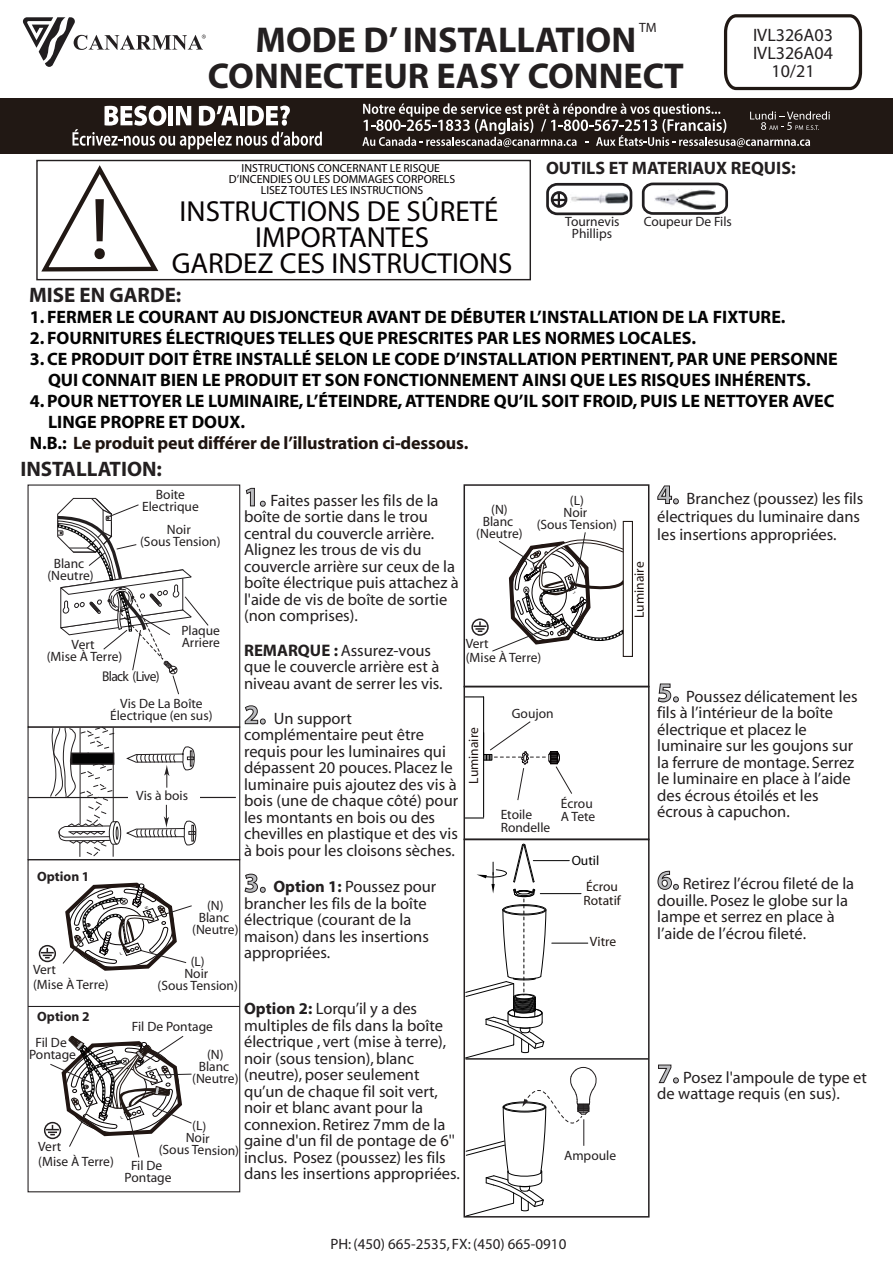
<style>
.page{position:relative;width:893px;height:1263px;background:#fff}
.page>*{position:absolute;margin:0;border:0;box-sizing:border-box;transform-origin:0 0}
.t1{font:87.6px "Myriad";color:#211814}
.t2{font:700 36px/36px "Myriad";color:#231f20;text-align:center}
.t3{font:29.1px/26.2px "Myriad";color:#070304;text-align:center}
.t4{font:700 21px "Myriad";color:#231f20}
.t5{font:700 18px/21px "Myriad";color:#030303;text-align:center}
.t6{font:700 18px "Myriad";letter-spacing:-.01em;color:#1f1410}
.t7{font:700 18px "Myriad";color:#231f20}
.t8{font:18px/18px "Myriad";color:#231f20;text-align:center}
.t9{font:16.5px/16.5px "Myriad";color:#231f20}
.t10{font:15px "Myriad";color:#231f20}
.t11{font:14.1px "Myriad";letter-spacing:-.05em;color:#231f20;scale:.96 1}
.t12{font:13.5px/12px "Myriad";color:#231f20;text-align:center}
.t13{font:13.5px "Myriad";color:#211613}
.t14{font:13.5px/12px "Myriad";color:#211e20;text-align:center}
.t15{font:13.5px/13.5px "Myriad";color:#211814}
.t16{font:700 13.5px "Myriad";color:#231f20}
.t17{font:13.5px "Myriad";color:#221f21}
.t18{font:13.5px "Myriad";color:#030303}
.t19{font:11.7px/11.1px "Myriad";color:#070304;text-align:center}
.s1{color:#030303}
.s2{font-weight:700;font-size:27px;color:#bcbdc0}
.s3{font-weight:700;font-size:16.8px}
.s4{font-weight:700}
</style>
<div class="page">
<svg style="left:723px;top:14px;width:140px;height:77px"></svg>
<svg style="left:23px;top:17px;width:183px;height:50px"></svg>
<svg style="left:41px;top:165px;width:118px;height:107px"></svg>
<div style="left:36px;top:160px;width:495px;height:120px;border:1px solid #231f20"></div>
<svg style="left:546px;top:182px;width:87px;height:34px"></svg>
<svg style="left:641px;top:182px;width:87px;height:33px"></svg>
<div style="left:0;top:99px;width:893px;height:55px;background:#211814"></div>
<svg style="left:72px;top:106px;width:250px;height:43px"></svg>
<svg style="left:362px;top:103px;width:468px;height:44px"></svg>
<svg style="left:657px;top:485px;width:22px;height:19px"></svg>
<svg style="left:657px;top:683px;width:22px;height:20px"></svg>
<svg style="left:657px;top:870px;width:22px;height:20px"></svg>
<svg style="left:658px;top:1064px;width:21px;height:19px"></svg>
<div style="left:28px;top:484px;width:212px;height:244px;border:1px solid #231f20"></div>
<svg style="left:245px;top:488px;width:21px;height:19px"></svg>
<svg style="left:244px;top:705px;width:22px;height:19px"></svg>
<svg style="left:244px;top:873px;width:22px;height:20px"></svg>
<div style="left:463px;top:484px;width:186px;height:203px;border:2px solid #231f20"></div>
<div style="left:28px;top:726px;width:212px;height:134px;border:1px solid #231f20"></div>
<hr style="left:28px;top:797px;width:208px;height:1px;background:#231f20">
<div style="left:128px;top:790px;width:72px;height:14px;background:#fff"></div>
<div style="left:113px;top:821px;width:8px;height:23px;border:1px solid #231f20;border-radius:50%"></div>
<svg style="left:50px;top:726px;width:68px;height:131px"></svg>
<div style="left:71px;top:752px;width:43px;height:13px;background:#030303;border:2px solid #231f20"></div>
<svg style="left:127px;top:746px;width:68px;height:42px"></svg>
<svg style="left:126px;top:805px;width:71px;height:41px"></svg>
<div style="left:463px;top:686px;width:187px;height:154px;border:2px solid #231f20"></div>
<div style="left:463px;top:839px;width:187px;height:378px;border:2px solid #231f20"></div>
<svg style="left:465px;top:696px;width:19px;height:1px"></svg>
<hr style="left:483px;top:697px;width:1px;height:120px;background:#030303">
<svg style="left:465px;top:817px;width:19px;height:1px"></svg>
<svg style="left:57px;top:497px;width:152px;height:198px"></svg>
<div style="left:471px;top:618px;width:18px;height:18px;border:2px solid #231f20;border-radius:50%"></div>
<div style="left:623px;top:521px;width:10px;height:136px;background:#fff;border:1px solid #211814"></div>
<div style="left:39px;top:945px;width:17px;height:17px;border:2px solid #231f20;border-radius:50%"></div>
<svg style="left:41px;top:948px;width:13px;height:10px"></svg>
<div style="left:44px;top:1122px;width:17px;height:17px;border:2px solid #231f20;border-radius:50%"></div>
<div style="left:28px;top:859px;width:212px;height:333px;border:1px solid #231f20"></div>
<hr style="left:28px;top:1006px;width:212px;height:1px;background:#231f20">
<svg style="left:483px;top:721px;width:89px;height:80px"></svg>
<hr style="left:465px;top:1058px;width:184px;height:2px;background:#231f20">
<svg style="left:465px;top:1067px;width:132px;height:150px"></svg>
<hr style="left:533px;top:860px;width:36px;height:1px;background:#030303">
<hr style="left:540px;top:893px;width:41px;height:1px;background:#030303">
<hr style="left:552px;top:943px;width:36px;height:1px;background:#030303">
<svg style="left:465px;top:844px;width:82px;height:215px"></svg>
<svg style="left:474px;top:522px;width:154px;height:132px"></svg>
<svg style="left:62px;top:882px;width:130px;height:89px"></svg>
<svg style="left:46px;top:1035px;width:146px;height:123px"></svg>
<h1 class="t1" style="left:90px;top:185px;width:22px">!</h1>
<p class="t12" style="left:639px;top:22px;width:19px">TM</p>
<h2 class="t2" style="left:208px;top:23px;width:478px">MODE D’ INSTALLATION<br>CONNECTEUR EASY CONNECT</h2>
<p class="t8" style="left:753px;top:26px;width:82px">IVL326A03<br>IVL326A04<br>10/21</p>
<p class="t19" style="left:229px;top:163px;width:228px">INSTRUCTIONS CONCERNANT LE RISQUE<br>D’INCENDIES OU LES DOMMAGES CORPORELS<br>LISEZ TOUTES LES INSTRUCTIONS</p>
<h3 class="t3" style="left:172px;top:199px;width:342px">INSTRUCTIONS DE SÛRETÉ<br>IMPORTANTES<br>GARDEZ CES INSTRUCTIONS</h3>
<p class="t7" style="left:546px;top:159px;width:251px">OUTILS ET MATERIAUX REQUIS:</p>
<p class="t17" style="left:644px;top:214px;width:90px">Coupeur De Fils</p>
<p class="t14" style="left:565px;top:216px;width:56px">Tournevis<br>Phillips</p>
<p class="t4" style="left:29px;top:284px;width:154px">MISE EN GARDE:</p>
<p class="t5" style="left:30px;top:307px;width:757px">1. FERMER LE COURANT AU DISJONCTEUR AVANT DE DÉBUTER L’INSTALLATION DE LA FIXTURE.</p>
<p class="t5" style="left:30px;top:328px;width:668px">2. FOURNITURES ÉLECTRIQUES TELLES QUE PRESCRITES PAR LES NORMES LOCALES.</p>
<p class="t5" style="left:30px;top:349px;width:809px">3. CE PRODUIT DOIT ÊTRE INSTALLÉ SELON LE CODE D’INSTALLATION PERTINENT, PAR UNE PERSONNE<br>QUI CONNAIT BIEN LE PRODUIT ET SON FONCTIONNEMENT AINSI QUE LES RISQUES INHÉRENTS.</p>
<p class="t5" style="left:30px;top:391px;width:806px">4. POUR NETTOYER LE LUMINAIRE, L’ÉTEINDRE, ATTENDRE QU’IL SOIT FROID, PUIS LE NETTOYER AVEC</p>
<p class="t5" style="left:48px;top:412px;width:199px">LINGE PROPRE ET DOUX.</p>
<p class="t6" style="left:30px;top:434px;width:440px"><span class="s1">N.B.:</span> Le produit peut différer de l’illustration ci-dessous.</p>
<p class="t4" style="left:20px;top:458px;width:143px">INSTALLATION:</p>
<p class="t9" style="left:244px;top:493px;width:216px"><span class="s2">1.</span> Faites passer les fils de la boîte de sortie dans le trou central du couvercle arrière.<br>Alignez les trous de vis du couvercle arrière sur ceux de la boîte électrique puis attachez à l'aide de vis de boîte de sortie (non comprises).</p>
<p class="t9" style="left:244px;top:643px;width:200px"><span class="s3">REMARQUE :</span> Assurez-vous que le couvercle arrière est à niveau avant de serrer les vis.</p>
<p class="t9" style="left:244px;top:711px;width:216px"><span class="s2">2.</span> Un support complémentaire peut être requis pour les luminaires qui dépassent 20 pouces. Placez le luminaire puis ajoutez des vis à bois (une de chaque côté) pour les montants en bois ou des chevilles en plastique et des vis à bois pour les cloisons sèches.</p>
<p class="t9" style="left:244px;top:879px;width:194px"><span class="s2">3.</span> <span class="s4">Option 1:</span> Poussez pour brancher les fils de la boîte électrique (courant de la maison) dans les insertions appropriées.</p>
<p class="t12" style="left:142px;top:489px;width:58px">Boite<br>Electrique</p>
<p class="t12" style="left:476px;top:504px;width:48px">(N)<br>Blanc (Neutre)</p>
<p class="t12" style="left:537px;top:495px;width:82px">(L)<br>Noir<br>(Sous Tension)</p>
<p class="t12" style="left:140px;top:524px;width:82px">Noir<br>(Sous Tension)</p>
<p class="t12" style="left:47px;top:558px;width:48px">Blanc (Neutre)</p>
<p class="t12" style="left:181px;top:625px;width:40px;text-align:left">Plaque<br>Arriere</p>
<p class="t12" style="left:466px;top:636px;width:77px;line-height:14.7px;text-align:left">Vert<br>(Mise À Terre)</p>
<p class="t12" style="left:47px;top:639px;width:77px">Vert<br>(Mise À Terre)</p>
<p class="t11" style="left:102px;top:669px;width:61px">Black (Live)</p>
<p class="t12" style="left:110px;top:698px;width:104px">Vis De La Boîte<br>Électrique (en sus)</p>
<p class="t12" style="left:512px;top:708px;width:43px">Goujon</p>
<p class="t13" style="left:467px;top:784px;width:58px;rotate:-90deg">Luminaire</p>
<p class="t12" style="left:136px;top:790px;width:54px">Vis à bois</p>
<p class="t12" style="left:561px;top:797px;width:36px;line-height:13.5px;text-align:left">Écrou<br>A Tete</p>
<p class="t12" style="left:501px;top:808px;width:51px;line-height:13.5px;text-align:left">Etoile<br>Rondelle</p>
<p class="t18" style="left:572px;top:853px;width:29px">Outil</p>
<p class="t16" style="left:37px;top:869px;width:54px">Option 1</p>
<p class="t15" style="left:584px;top:881px;width:39px">Écrou<br>Rotatif</p>
<p class="t12" style="left:192px;top:900px;width:48px">(N)<br>Blanc (Neutre)</p>
<p class="t15" style="left:590px;top:936px;width:28px">Vitre</p>
<p class="t12" style="left:158px;top:956px;width:82px">(L)<br>Noir<br>(Sous Tension)</p>
<p class="t12" style="left:33px;top:963px;width:77px;line-height:14.7px;text-align:left">Vert<br>(Mise À Terre)</p>
<p class="t16" style="left:37px;top:1010px;width:54px">Option 2</p>
<p class="t12" style="left:29px;top:1037px;width:48px">Fil De<br>Pontage</p>
<p class="t12" style="left:38px;top:1140px;width:77px;line-height:14.7px;text-align:left">Vert<br>(Mise À Terre)</p>
<p class="t9" style="left:244px;top:1001px;width:217px"><span class="s4">Option 2:</span> Lorqu’il y a des multiples de fils dans la boîte électrique , vert (mise à terre), noir (sous tension), blanc (neutre), poser seulement qu’un de chaque fil soit vert, noir et blanc avant pour la connexion. Retirez 7mm de la gaine d'un fil de pontage de 6'' inclus. Posez (poussez) les fils dans les insertions appropriées.</p>
<p class="t12" style="left:132px;top:1021px;width:83px">Fil De Pontage</p>
<p class="t12" style="left:192px;top:1049px;width:48px">(N)<br>Blanc (Neutre)</p>
<p class="t12" style="left:159px;top:1120px;width:82px;rotate:1deg">(L)<br>Noir<br>(Sous Tension)</p>
<p class="t12" style="left:125px;top:1160px;width:48px">Fil De<br>Pontage</p>
<p class="t12" style="left:564px;top:1150px;width:53px">Ampoule</p>
<p class="t13" style="left:633px;top:618px;width:58px;rotate:-90deg">Luminaire</p>
<p class="t9" style="left:657px;top:490px;width:208px;line-height:18px"><span class="s2">4.</span> Branchez (poussez) les fils électriques du luminaire dans les insertions appropriées.</p>
<p class="t9" style="left:657px;top:688px;width:202px"><span class="s2">5.</span> Poussez délicatement les fils à l’intérieur de la boîte électrique et placez le luminaire sur les goujons sur la ferrure de montage. Serrez le luminaire en place à l’aide des écrous étoilés et les écrous à capuchon.</p>
<p class="t9" style="left:657px;top:876px;width:198px"><span class="s2">6.</span> Retirez l’écrou fileté de la douille. Posez le globe sur la lampe et serrez en place à l’aide de l’écrou fileté.</p>
<p class="t9" style="left:657px;top:1069px;width:211px"><span class="s2">7.</span> Posez l'ampoule de type et de wattage requis (en sus).</p>
<p class="t10" style="left:330px;top:1236px;width:237px">PH: (450) 665-2535, FX: (450) 665-0910</p>
</div>
